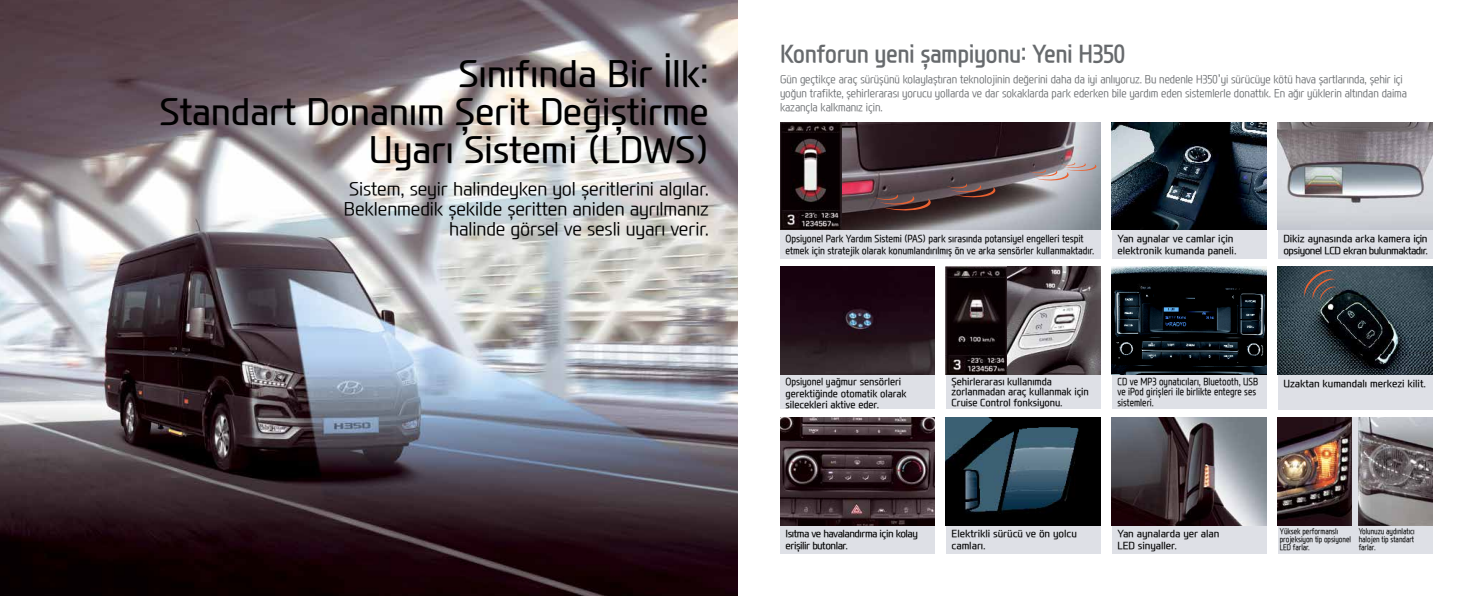
<style>
.page{position:relative;width:1475px;height:596px;background:#fff}
.page>*{position:absolute;margin:0;border:0;box-sizing:border-box;transform-origin:0 0}
.t1{font:500 36px/38px "Modern H";letter-spacing:-.01em;color:#000;text-align:right}
.t2{font:700 24px "Modern H";letter-spacing:-.025em;color:#676a6d;scale:.9 1}
.t3{font:300 18px/20px "Modern H";letter-spacing:-.01em;color:#000;text-align:right}
.t4{font:300 11px/14px "Modern H";letter-spacing:-.01em;color:#676a6d;scale:.9 1}
.t5{font:500 10px/12px "Modern H";letter-spacing:-.01em;color:#000;scale:.87 1}
.t6{font:500 10px/12px "Modern H";letter-spacing:-.01em;color:#000}
.t7{font:500 10px/12px "Modern H";letter-spacing:-.05em;color:#000}
.t8{font:500 10px/10px "Modern H";letter-spacing:-.01em;color:#000;scale:.95 1}
.t9{font:500 10px/10px "Modern H";letter-spacing:-.01em;color:#000;scale:.8 1}
.t10{font:500 8px/8px "Modern H";letter-spacing:-.01em;color:#000;scale:.8 1}
</style>
<div class="page">
<img style="left:0;top:0;width:737px;height:595px">
<div style="left:780px;top:122px;width:320px;height:136px;background:#dee0e6"></div>
<img style="left:780px;top:122px;width:320px;height:108px">
<div style="left:780px;top:266px;width:154px;height:142px;background:#dee0e6"></div>
<div style="left:945px;top:266px;width:155px;height:142px;background:#dee0e6"></div>
<div style="left:1111px;top:266px;width:155px;height:142px;background:#dee0e6"></div>
<img style="left:1006px;top:266px;width:94px;height:108px">
<img style="left:1111px;top:266px;width:155px;height:108px">
<div style="left:780px;top:417px;width:154px;height:136px;background:#dee0e6"></div>
<div style="left:945px;top:417px;width:155px;height:136px;background:#dee0e6"></div>
<div style="left:1111px;top:417px;width:155px;height:136px;background:#dee0e6"></div>
<div style="left:1277px;top:417px;width:154px;height:136px;background:#dee0e6"></div>
<img style="left:780px;top:417px;width:154px;height:107px">
<img style="left:945px;top:417px;width:155px;height:107px">
<img style="left:1111px;top:417px;width:155px;height:107px">
<img style="left:1277px;top:417px;width:74px;height:107px">
<div style="left:1277px;top:122px;width:154px;height:136px;background:#dee0e6"></div>
<img style="left:1277px;top:122px;width:154px;height:108px">
<svg style="left:873px;top:194px;width:65px;height:21px"></svg>
<svg style="left:946px;top:183px;width:55px;height:18px"></svg>
<svg style="left:1028px;top:162px;width:72px;height:22px"></svg>
<img style="left:780px;top:266px;width:154px;height:108px">
<img style="left:945px;top:266px;width:61px;height:108px">
<div style="left:1111px;top:122px;width:155px;height:136px;background:#dee0e6"></div>
<img style="left:1111px;top:122px;width:155px;height:108px">
<div style="left:1277px;top:266px;width:154px;height:143px;background:#dee0e6"></div>
<img style="left:1277px;top:266px;width:154px;height:108px">
<svg style="left:1302px;top:268px;width:33px;height:32px"></svg>
<img style="left:1358px;top:417px;width:73px;height:107px">
<h1 class="t1" style="left:160px;top:53px;width:551px">Sınıfında Bir İlk:<br>Standart Donanım Şerit Değiştirme<br>Uyarı Sistemi (LDWS)</h1>
<h3 class="t3" style="left:344px;top:179px;width:366px">Sistem, seyir halindeyken yol şeritlerini algılar.<br>Beklenmedik şekilde şeritten aniden ayrılmanız halinde görsel ve sesli uyarı verir.</h3>
<h2 class="t2" style="left:780px;top:37px;width:385px">Konforun yeni şampiyonu: Yeni H350</h2>
<p class="t4" style="left:780px;top:72px;width:698px">Gün geçtikçe araç sürüşünü kolaylaştıran teknolojinin değerini daha da iyi anlıyoruz. Bu nedenle H350’yi sürücüye kötü hava şartlarında, şehir içi yoğun trafikte, şehirlerarası yorucu yollarda ve dar sokaklarda park ederken bile yardım eden sistemlerle donattık. En ağır yüklerin altından daima kazançla kalkmanız için.</p>
<p class="t5" style="left:785px;top:232px;width:356px">Opsiyonel Park Yardım Sistemi (PAS) park sırasında potansiyel engelleri tespit etmek için stratejik olarak konumlandırılmış ön ve arka sensörler kullanmaktadır.</p>
<p class="t6" style="left:1117px;top:232px;width:121px">Yan aynalar ve camlar için elektronik kumanda paneli.</p>
<p class="t7" style="left:1283px;top:232px;width:146px">Dikiz aynasında arka kamera için opsiyonel LCD ekran bulunmaktadır.</p>
<p class="t5" style="left:785px;top:375px;width:141px">Opsiyonel yağmur sensörleri gerektiğinde otomatik olarak</p>
<p class="t8" style="left:785px;top:398px;width:100px">silecekleri aktive eder.</p>
<p class="t8" style="left:951px;top:376px;width:146px">Şehirlerarası kullanımda zorlanmadan araç kullanmak için<br>Cruise Control fonksiyonu.</p>
<p class="t9" style="left:1117px;top:376px;width:177px">CD ve MP3 oynatıcıları, Bluetooth, USB ve iPod girişleri ile birlikte entegre ses sistemleri.</p>
<p class="t6" style="left:1283px;top:377px;width:144px">Uzaktan kumandalı merkezi kilit.</p>
<p class="t7" style="left:785px;top:527px;width:134px">Isıtma ve havalandırma için kolay erişilir butonlar.</p>
<p class="t6" style="left:951px;top:527px;width:127px">Elektrikli sürücü ve ön yolcu camları.</p>
<p class="t6" style="left:1117px;top:527px;width:104px">Yan aynalarda yer alan<br>LED sinyaller.</p>
<p class="t10" style="left:1279px;top:526px;width:90px">Yüksek performanslı projeksiyon tip opsiyonel<br>LED farlar.</p>
<p class="t10" style="left:1358px;top:526px;width:72px;text-align:justify">Yolunuzu aydınlatıcı halojen tip standart farlar.</p>
</div>
